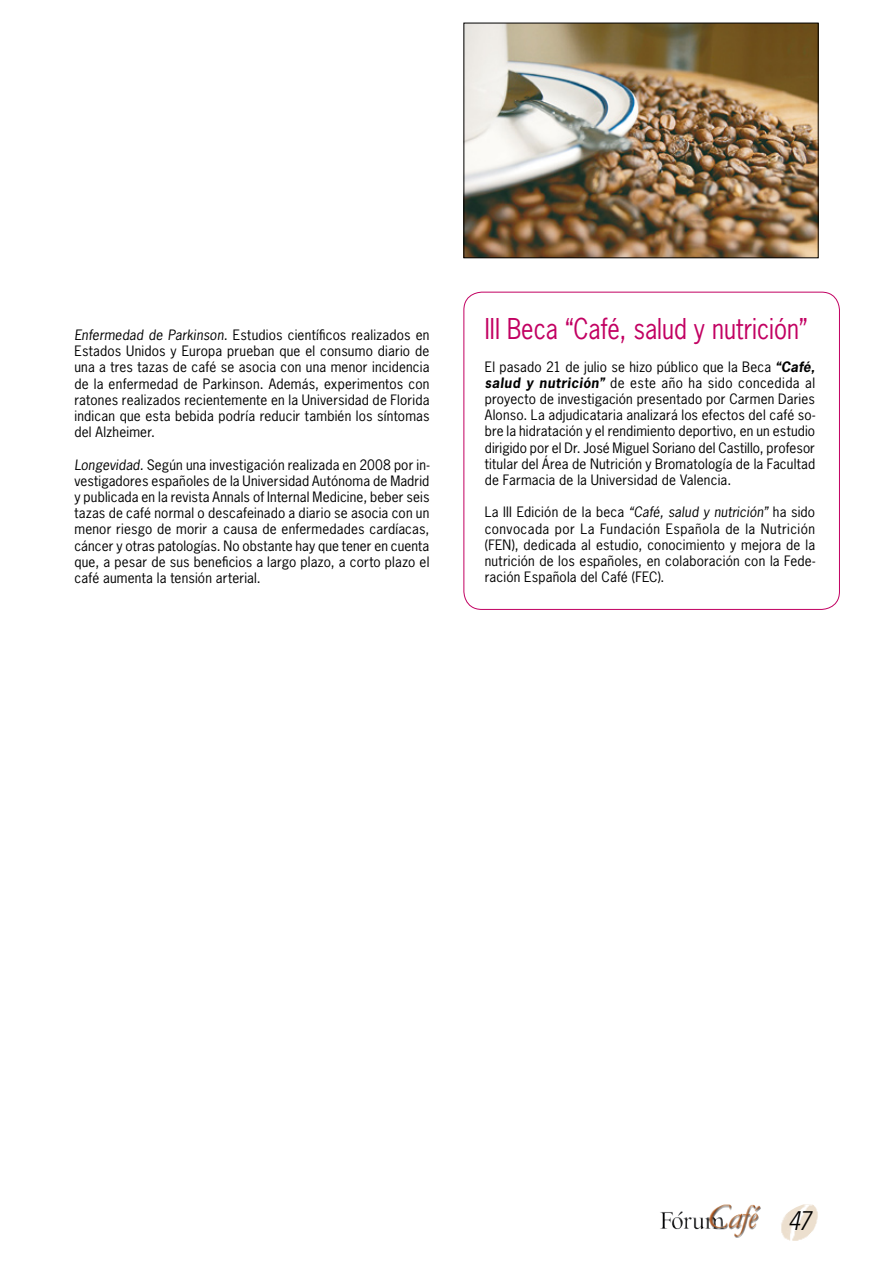
<style>
.page{position:relative;width:893px;height:1263px;background:#fff}
.page>*{position:absolute;margin:0;border:0;box-sizing:border-box;transform-origin:0 0}
.t1{font:27px "News Gothic";color:#c20062;scale:.9 1}
.t2{font:italic 300 condensed 27px "Univers";color:#000}
.t3{font:13.5px/16.2px "News Gothic";letter-spacing:.015em;color:#000;text-align:justify}
.s1{font-style:italic}
.s2{font-weight:700;font-style:italic}
</style>
<div class="page">
<img style="left:660px;top:1204px;width:101px;height:34px">
<img style="left:781px;top:1204px;width:37px;height:37px">
<div style="left:463px;top:292px;width:377px;height:318px;border:1px solid #c20062;border-radius:18px"></div>
<img style="left:465px;top:25px;width:352px;height:231px">
<div style="left:463px;top:23px;width:356px;height:235px;border:1px solid #000"></div>
<p class="t3" style="left:74px;top:327px;width:357px"><span class="s1">Enfermedad de Parkinson.</span> Estudios científicos realizados en Estados Unidos y Europa prueban que el consumo diario de una a tres tazas de café se asocia con una menor incidencia de la enfermedad de Parkinson. Además, experimentos con ratones realizados recientemente en la Universidad de Florida indican que esta bebida podría reducir también los síntomas del Alzheimer.</p>
<p class="t3" style="left:74px;top:456px;width:357px"><span class="s1">Longevidad.</span> Según una investigación realizada en 2008 por in&shy;vestigadores españoles de la Universidad Autónoma de Madrid y publicada en la revista Annals of Internal Medicine, beber seis tazas de café normal o descafeinado a diario se asocia con un menor riesgo de morir a causa de enfermedades cardíacas, cáncer y otras patologías. No obstante hay que tener en cuenta que, a pesar de sus beneficios a largo plazo, a corto plazo el café aumenta la tensión arterial.</p>
<p class="t1" style="left:485px;top:312px;width:360px">III Beca “Café, salud y nutrición”</p>
<p class="t3" style="left:485px;top:358px;width:332px">El pasado 21 de julio se hizo público que la Beca <span class="s2">“Café, salud y nutrición”</span> de este año ha sido concedida al proyecto de investigación presentado por Carmen Daries Alonso. La adjudicataria analizará los efectos del café so&shy;bre la hidratación y el rendimiento deportivo, en un estudio dirigido por el Dr. José Miguel Soriano del Castillo, profesor titular del Área de Nutrición y Bromatología de la Facultad de Farmacia de la Universidad de Valencia.</p>
<p class="t3" style="left:485px;top:504px;width:332px">La III Edición de la beca <span class="s1">“Café, salud y nutrición”</span> ha sido convocada por La Fundación Española de la Nutrición (FEN), dedicada al estudio, conocimiento y mejora de la nutrición de los españoles, en colaboración con la Fede&shy;ración Española del Café (FEC).</p>
<p class="t2" style="left:788px;top:1204px;width:24px">47</p>
</div>
